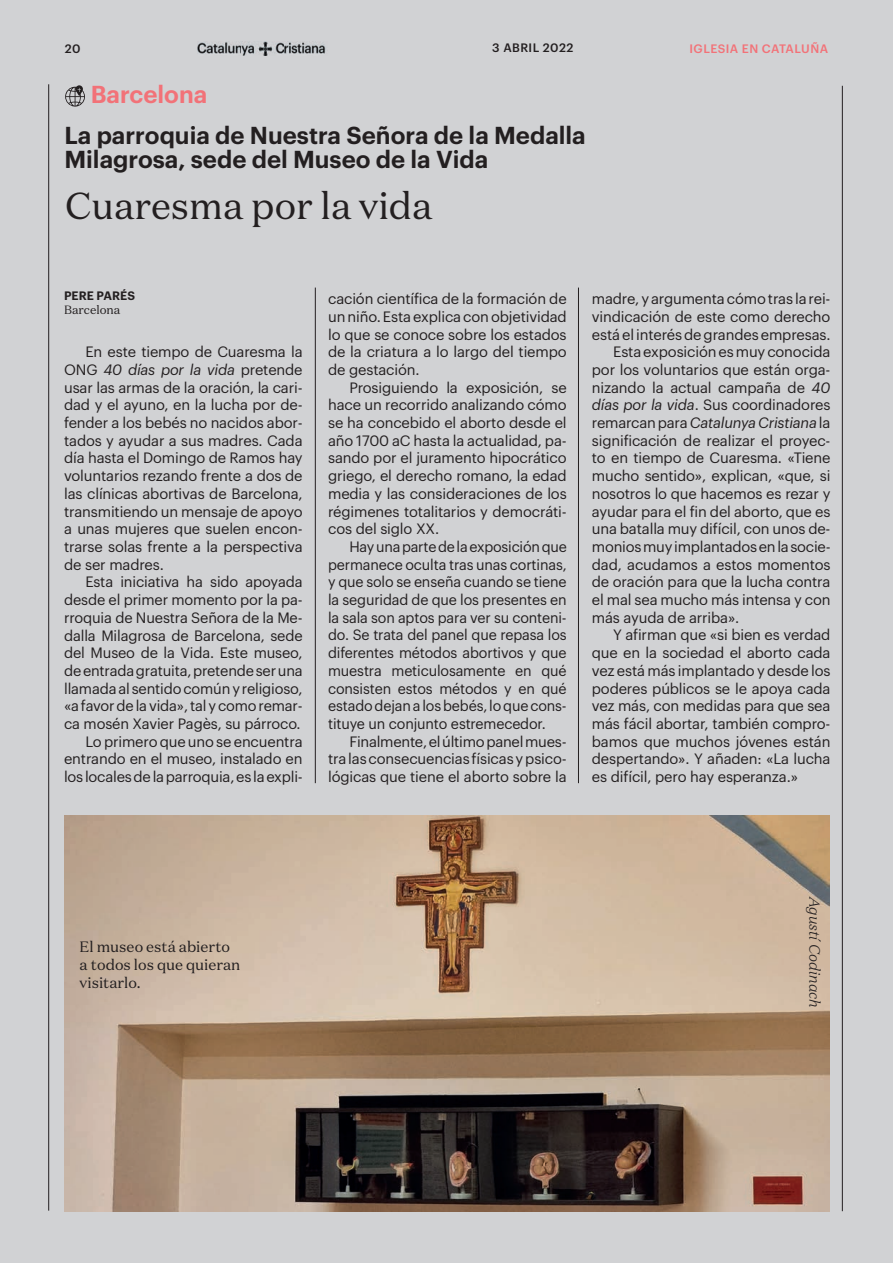
<style>
.page{position:relative;width:893px;height:1263px;background:#d1d2d4}
.page>*{position:absolute;margin:0;border:0;box-sizing:border-box;transform-origin:0 0}
.t1{font:37.5px "Domaine Text";color:#231f20}
.t2{font:600 24px/24px "Graphik";color:#231f20}
.t3{font:600 24px "Graphik";color:#f27278}
.t4{font:15px/18px "Domaine Text";color:#231f20}
.t5{font:italic 300 15px "Domaine Text";color:#231f20}
.t6{font:14.7px/17.7px "Graphik";letter-spacing:-.01em;color:#231f20;text-align:justify}
.t7{font:italic 14.7px "Graphik";letter-spacing:-.01em;color:#231f20}
.t8{font:500 12px "Graphik";letter-spacing:.035em;color:#f27278}
.t9{font:500 12px "Graphik";letter-spacing:.035em;color:#231f20}
.t10{font:600 12px "Graphik";color:#231f20}
.t11{font:12px "Domaine Text";color:#231f20}
.s1{font-style:italic}
.s2{font-style:normal}
</style>
<div class="page">
<img style="left:198px;top:41px;width:128px;height:14px">
<hr style="left:48px;top:84px;width:1px;height:1126px;background:#231f20">
<hr style="left:842px;top:86px;width:1px;height:1125px;background:#231f20">
<svg style="left:65px;top:85px;width:20px;height:22px"></svg>
<hr style="left:578px;top:288px;width:1px;height:495px;background:#231f20">
<hr style="left:315px;top:288px;width:1px;height:495px;background:#231f20">
<img style="left:65px;top:815px;width:765px;height:397px">
<p class="t9" style="left:65px;top:39px;width:17px">20</p>
<p class="t9" style="left:492px;top:39px;width:83px">3 ABRIL 2022</p>
<p class="t8" style="left:689px;top:39px;width:140px">IGLESIA EN CATALUÑA</p>
<h2 class="t3" style="left:91px;top:76px;width:118px">Barcelona</h2>
<h2 class="t2" style="left:64px;top:121px;width:523px">La parroquia de Nuestra Señora de la Medalla<br>Milagrosa, sede del Museo de la Vida</h2>
<h1 class="t1" style="left:65px;top:182px;width:369px">Cuaresma por la vida</h1>
<p class="t10" style="left:64px;top:287px;width:72px">PERE PARÉS</p>
<p class="t11" style="left:64px;top:302px;width:58px">Barcelona</p>
<p class="t6" style="left:64px;top:342px;width:240px;text-indent:21px">En este tiempo de Cuaresma la ONG <span class="s1">40 días por la vida</span> pretende usar las armas de la oración, la cari&shy;dad y el ayuno, en la lucha por de&shy;fender a los bebés no nacidos abor&shy;tados y ayudar a sus madres. Cada día hasta el Domingo de Ramos hay voluntarios rezando frente a dos de las clínicas abortivas de Barcelona, transmitiendo un mensaje de apoyo a unas mujeres que suelen encon&shy;trarse solas frente a la perspectiva de ser madres.</p>
<p class="t6" style="left:64px;top:572px;width:240px;text-align:right">Esta iniciativa ha sido apoyada desde el primer momento por la pa&shy;rroquia de Nuestra Señora de la Me&shy;dalla Milagrosa de Barcelona, sede del Museo de la Vida. Este museo, de entrada gratuita, pretende ser una llamada al sentido común y religioso, «a favor de la vida», tal y como remar&shy;ca mosén Xavier Pagès, su párroco.<br>Lo primero que uno se encuentra entrando en el museo, instalado en los locales de la parroquia, es la expli-</p>
<p class="t6" style="left:328px;top:289px;width:240px">cación científica de la formación de un niño. Esta explica con objetividad lo que se conoce sobre los estados de la criatura a lo largo del tiempo de gestación.</p>
<p class="t6" style="left:328px;top:377px;width:240px;text-indent:21px">Prosiguiendo la exposición, se hace un recorrido analizando cómo se ha concebido el aborto desde el año 1700 aC hasta la actualidad, pa&shy;sando por el juramento hipocrático griego, el derecho romano, la edad media y las consideraciones de los régimenes totalitarios y democráti&shy;cos del siglo XX.</p>
<p class="t6" style="left:328px;top:536px;width:240px;text-indent:21px">Hay una parte de la exposición que permanece oculta tras unas cortinas, y que solo se enseña cuando se tiene la seguridad de que los presentes en la sala son aptos para ver su conteni&shy;do. Se trata del panel que repasa los diferentes métodos abortivos y que muestra meticulosamente en qué consisten estos métodos y en qué estado dejan a los bebés, lo que cons&shy;tituye un conjunto estremecedor.</p>
<p class="t6" style="left:328px;top:731px;width:240px;text-indent:21px">Finalmente, el último panel mues&shy;tra las consecuencias físicas y psico&shy;lógicas que tiene el aborto sobre la</p>
<p class="t6" style="left:592px;top:289px;width:240px">madre, y argumenta cómo tras la rei-</p>
<p class="t6" style="left:592px;top:306px;width:240px">vindicación de este como derecho</p>
<p class="t6" style="left:592px;top:324px;width:240px">está el interés de grandes empresas.</p>
<p class="t6" style="left:613px;top:342px;width:219px">Esta exposición es muy conocida</p>
<p class="t6" style="left:592px;top:359px;width:240px">por los voluntarios que están orga-</p>
<p class="t6" style="left:592px;top:377px;width:240px">nizando la actual campaña de <span class="s1">40</span></p>
<p class="t6" style="left:592px;top:395px;width:240px"><span class="s1">días por la vida</span>. Sus coordinadores</p>
<p class="t7" style="left:592px;top:412px;width:240px"><span class="s2">remarcan para</span> Catalunya Cristiana <span class="s2">la</span></p>
<p class="t6" style="left:592px;top:430px;width:240px">significación de realizar el proyec-</p>
<p class="t6" style="left:592px;top:448px;width:240px">to en tiempo de Cuaresma. «Tiene</p>
<p class="t6" style="left:592px;top:466px;width:240px">mucho sentido», explican, «que, si</p>
<p class="t6" style="left:592px;top:483px;width:240px">nosotros lo que hacemos es rezar y</p>
<p class="t6" style="left:592px;top:501px;width:240px">ayudar para el fin del aborto, que es</p>
<p class="t6" style="left:592px;top:519px;width:240px">una batalla muy difícil, con unos de-</p>
<p class="t6" style="left:592px;top:536px;width:240px">monios muy implantados en la socie-</p>
<p class="t6" style="left:592px;top:554px;width:240px">dad, acudamos a estos momentos</p>
<p class="t6" style="left:592px;top:572px;width:240px">de oración para que la lucha contra</p>
<p class="t6" style="left:592px;top:590px;width:240px">el mal sea mucho más intensa y con</p>
<p class="t6" style="left:592px;top:607px;width:149px">más ayuda de arriba».</p>
<p class="t6" style="left:613px;top:625px;width:219px">Y afirman que «si bien es verdad</p>
<p class="t6" style="left:592px;top:643px;width:240px">que en la sociedad el aborto cada</p>
<p class="t6" style="left:592px;top:660px;width:240px">vez está más implantado y desde los</p>
<p class="t6" style="left:592px;top:678px;width:240px">poderes públicos se le apoya cada</p>
<p class="t6" style="left:592px;top:696px;width:240px">vez más, con medidas para que sea</p>
<p class="t6" style="left:592px;top:713px;width:240px">más fácil abortar, también compro-</p>
<p class="t6" style="left:592px;top:731px;width:240px">bamos que muchos jóvenes están</p>
<p class="t6" style="left:592px;top:749px;width:240px">despertando». Y añaden: «La lucha</p>
<p class="t6" style="left:592px;top:767px;width:208px">es difícil, pero hay esperanza.»</p>
<p class="t4" style="left:80px;top:937px;width:162px">El museo está abierto a todos los que quieran visitarlo.</p>
<p class="t5" style="left:824px;top:896px;width:113px;rotate:90deg">Agustí Codinach</p>
</div>
